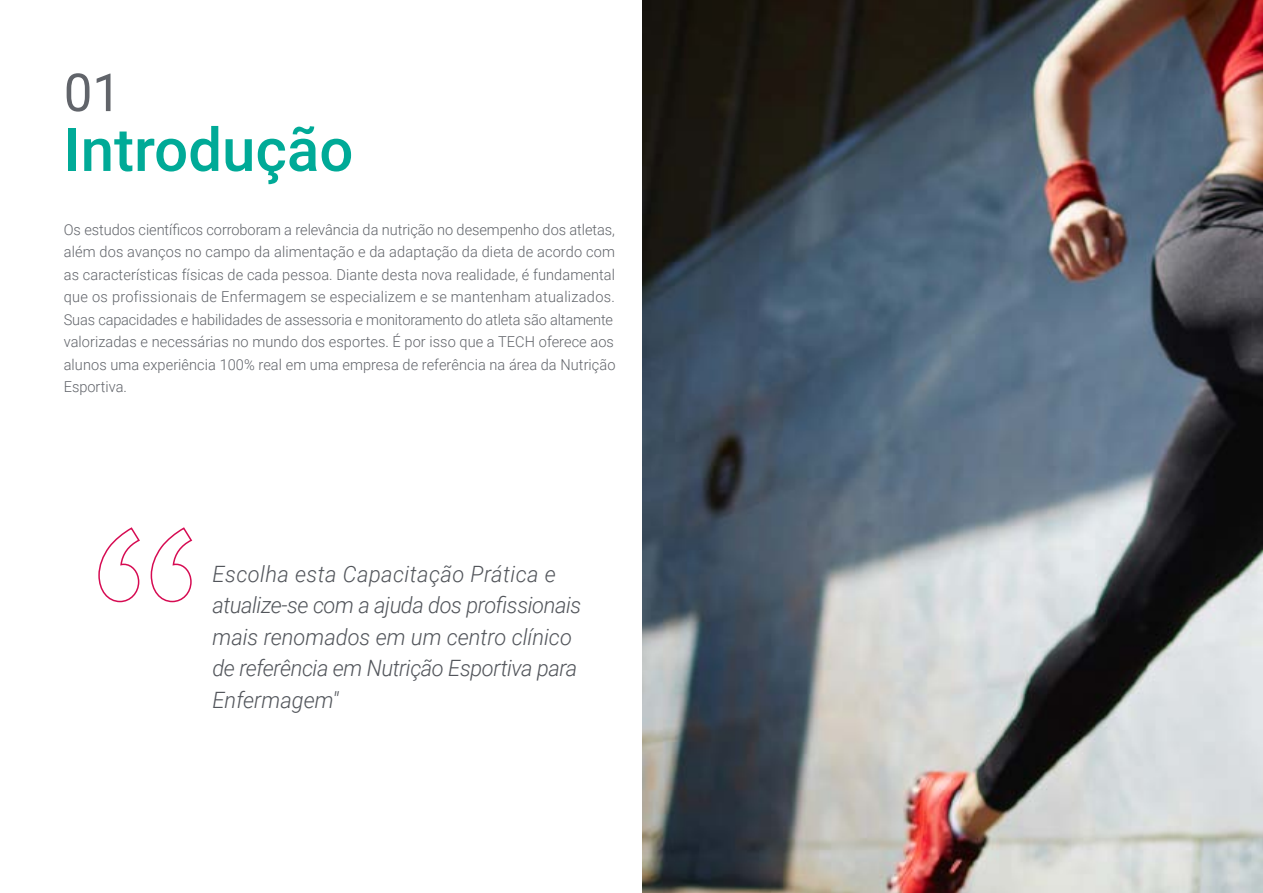
<style>
.page{position:relative;width:1263px;height:893px;background:#fff}
.page>*{position:absolute;margin:0;border:0;box-sizing:border-box;transform-origin:0 0}
.t1{font:500 60px "Roboto";color:#00aa97}
.t2{font:52.5px "Roboto";color:#61646a}
.t3{font:italic 300 22.5px/31.5px "Roboto";letter-spacing:-.01em;color:#52555b}
.t4{font:300 15px/22.5px "Roboto";letter-spacing:.005em;color:#61646a}
</style>
<div class="page">
<svg style="left:98px;top:527px;width:95px;height:76px"></svg>
<img style="left:642px;top:0;width:621px;height:893px">
<h2 class="t2" style="left:64px;top:56px;width:59px">01</h2>
<h1 class="t1" style="left:64px;top:108px;width:291px">Introdução</h1>
<p class="t4" style="left:64px;top:217px;width:553px">Os estudos científicos corroboram a relevância da nutrição no desempenho dos atletas, além dos avanços no campo da alimentação e da adaptação da dieta de acordo com as características físicas de cada pessoa. Diante desta nova realidade, é fundamental que os profissionais de Enfermagem se especializem e se mantenham atualizados.<br>Suas capacidades e habilidades de assessoria e monitoramento do atleta são altamente valorizadas e necessárias no mundo dos esportes. É por isso que a TECH oferece aos alunos uma experiência 100% real em uma empresa de referência na área da Nutrição Esportiva.</p>
<h3 class="t3" style="left:212px;top:557px;width:370px">Escolha esta Capacitação Prática e atualize-se com a ajuda dos profissionais mais renomados em um centro clínico de referência em Nutrição Esportiva para Enfermagem"</h3>
</div>
